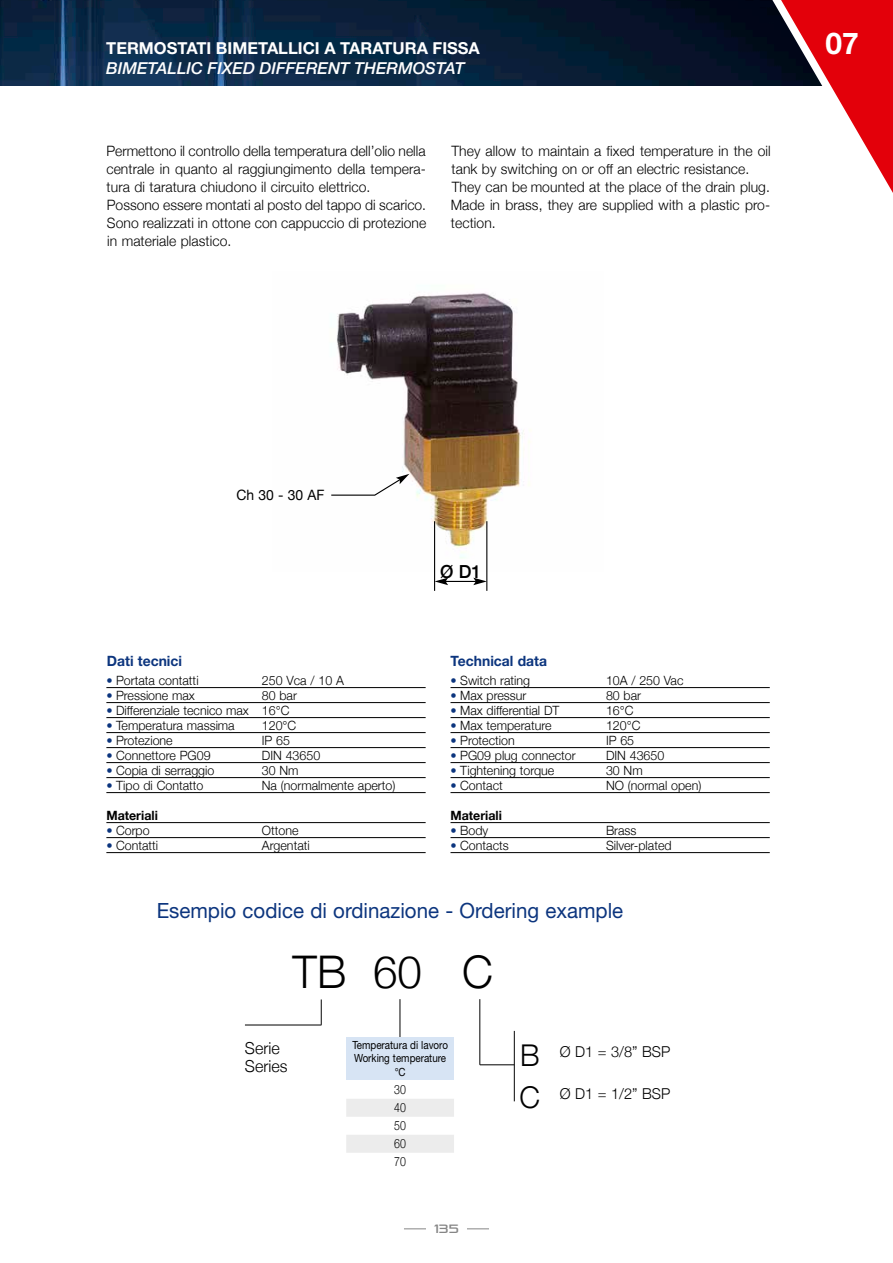
<style>
.page{position:relative;width:893px;height:1263px;background:#fff}
.page>*{position:absolute;margin:0;border:0;box-sizing:border-box;transform-origin:0 0}
.t1{font:300 45px "Helvetica Neue";color:#000}
.t2{font:700 30px "Helvetica Neue LT Std";color:#fff}
.t3{font:300 30px "Helvetica Neue";color:#000}
.t4{font:22.5px/24.8px "Helvetica Neue";color:#fff;text-align:center}
.t5{font:21px "Helvetica Neue";color:#0c357e}
.t6{font:500 18px "Helvetica Neue";color:#000}
.t7{font:700 16.5px "Helvetica Neue LT Std";color:#fff}
.t8{font:italic 500 16.5px "Helvetica Neue LT Std";color:#fff}
.t9{font:300 16.5px/18px "Helvetica Neue";color:#000}
.t10{font:300 15px "Helvetica Neue";color:#000}
.t11{font:300 14.25px/18px "Helvetica Neue";letter-spacing:.005em;color:#000}
.t12{font:700 14.25px "Helvetica Neue";color:#0c357e}
.t13{font:14.25px "Helvetica Neue";color:#000}
.t14{font:300 12.75px "Helvetica Neue";color:#000}
.t15{font:700 12.75px "Helvetica Neue";color:#000}
.t16{font:300 12.75px/18px "Helvetica Neue";color:#000;text-align:justify;scale:.83 1}
.t17{font:12px "Pirulen Rg";color:#868686}
.t18{font:11.25px/13.5px "Helvetica Neue";color:#000;text-align:center;scale:.87 1}
.s1{color:#0c357e}
</style>
<div class="page">
<img style="left:0;top:0;width:725px;height:85px">
<hr style="left:106px;top:687px;width:320px;height:1px;background:#000">
<hr style="left:106px;top:702px;width:320px;height:1px;background:#000">
<hr style="left:106px;top:717px;width:320px;height:1px;background:#000">
<hr style="left:106px;top:732px;width:320px;height:1px;background:#000">
<hr style="left:106px;top:747px;width:320px;height:1px;background:#000">
<hr style="left:106px;top:762px;width:320px;height:1px;background:#000">
<hr style="left:106px;top:777px;width:320px;height:1px;background:#000">
<hr style="left:106px;top:792px;width:320px;height:1px;background:#000">
<hr style="left:106px;top:822px;width:320px;height:1px;background:#000">
<hr style="left:106px;top:837px;width:320px;height:1px;background:#000">
<hr style="left:106px;top:852px;width:320px;height:1px;background:#000">
<hr style="left:450px;top:687px;width:320px;height:1px;background:#000">
<hr style="left:450px;top:702px;width:320px;height:1px;background:#000">
<hr style="left:450px;top:717px;width:320px;height:1px;background:#000">
<hr style="left:450px;top:732px;width:320px;height:1px;background:#000">
<hr style="left:450px;top:747px;width:320px;height:1px;background:#000">
<hr style="left:450px;top:762px;width:320px;height:1px;background:#000">
<hr style="left:450px;top:777px;width:320px;height:1px;background:#000">
<hr style="left:450px;top:792px;width:320px;height:1px;background:#000">
<hr style="left:450px;top:822px;width:320px;height:1px;background:#000">
<hr style="left:450px;top:837px;width:320px;height:1px;background:#000">
<hr style="left:450px;top:852px;width:320px;height:1px;background:#000">
<hr style="left:245px;top:1025px;width:76px;height:1px;background:#000">
<svg style="left:321px;top:999px;width:1px;height:26px"></svg>
<hr style="left:400px;top:999px;width:1px;height:40px;background:#000">
<hr style="left:480px;top:999px;width:1px;height:66px;background:#000">
<div style="left:346px;top:1099px;width:108px;height:18px;background:#ececec"></div>
<div style="left:346px;top:1135px;width:108px;height:18px;background:#ececec"></div>
<div style="left:346px;top:1037px;width:108px;height:42px;background:#d7e4f4"></div>
<hr style="left:514px;top:1031px;width:1px;height:70px;background:#000">
<hr style="left:480px;top:1064px;width:34px;height:1px;background:#000">
<img style="left:337px;top:293px;width:193px;height:278px">
<svg style="left:331px;top:474px;width:78px;height:22px"></svg>
<hr style="left:446px;top:581px;width:30px;height:1px;background:#000">
<svg style="left:435px;top:578px;width:13px;height:7px"></svg>
<svg style="left:473px;top:578px;width:13px;height:7px"></svg>
<hr style="left:434px;top:521px;width:1px;height:70px;background:#000">
<hr style="left:486px;top:521px;width:1px;height:70px;background:#000">
<svg style="left:725px;top:0;width:168px;height:193px"></svg>
<hr style="left:404px;top:1228px;width:85px;height:1px;background:#868686">
<div style="left:426px;top:1216px;width:41px;height:25px;background:#fff"></div>
<p class="t7" style="left:106px;top:38px;width:375px">TERMOSTATI BIMETALLICI A TARATURA FISSA</p>
<h2 class="t2" style="left:826px;top:25px;width:35px">07</h2>
<p class="t8" style="left:106px;top:58px;width:360px">BIMETALLIC FIXED DIFFERENT THERMOSTAT</p>
<h3 class="t4" style="left:217px;top:39px;width:194px">Bimetallic fixed different thermostat</h3>
<p class="t11" style="left:106px;top:141px;width:321px">Permettono il controllo della temperatura dell’olio nella centrale in quanto al raggiungimento della tempera&shy;tura di taratura chiudono il circuito elettrico.<br>Possono essere montati al posto del tappo di scarico.<br>Sono realizzati in ottone con cappuccio di protezione in materiale plastico.</p>
<p class="t11" style="left:451px;top:141px;width:322px">They allow to maintain a fixed temperature in the oil tank by switching on or off an electric resistance.<br>They can be mounted at the place of the drain plug.<br>Made in brass, they are supplied with a plastic pro&shy;tection.</p>
<p class="t13" style="left:236px;top:484px;width:90px">Ch 30 - 30 AF</p>
<p class="t12" style="left:107px;top:652px;width:77px">Dati tecnici</p>
<p class="t14" style="left:106px;top:670px;width:94px"><span class="s1">•</span> Portata contatti</p>
<p class="t14" style="left:262px;top:670px;width:84px">250 Vca / 10 A</p>
<p class="t14" style="left:106px;top:685px;width:90px"><span class="s1">•</span> Pressione max</p>
<p class="t14" style="left:262px;top:685px;width:37px">80 bar</p>
<p class="t14" style="left:106px;top:700px;width:185px"><span class="s1">•</span> Differenziale tecnico max 16°C</p>
<p class="t14" style="left:106px;top:715px;width:130px"><span class="s1">•</span> Temperatura massima</p>
<p class="t14" style="left:262px;top:715px;width:36px">120°C</p>
<p class="t14" style="left:106px;top:730px;width:68px"><span class="s1">•</span> Protezione</p>
<p class="t14" style="left:262px;top:730px;width:30px">IP 65</p>
<p class="t14" style="left:106px;top:745px;width:106px"><span class="s1">•</span> Connettore PG09</p>
<p class="t14" style="left:262px;top:745px;width:60px">DIN 43650</p>
<p class="t14" style="left:106px;top:760px;width:110px"><span class="s1">•</span> Copia di serraggio</p>
<p class="t14" style="left:262px;top:760px;width:38px">30 Nm</p>
<p class="t14" style="left:106px;top:775px;width:99px"><span class="s1">•</span> Tipo di Contatto</p>
<p class="t14" style="left:262px;top:775px;width:135px">Na (normalmente aperto)</p>
<p class="t15" style="left:106px;top:806px;width:53px">Materiali</p>
<p class="t14" style="left:106px;top:820px;width:45px"><span class="s1">•</span> Corpo</p>
<p class="t14" style="left:262px;top:820px;width:38px">Ottone</p>
<p class="t14" style="left:106px;top:835px;width:53px"><span class="s1">•</span> Contatti</p>
<p class="t14" style="left:262px;top:835px;width:49px">Argentati</p>
<p class="t6" style="left:440px;top:557px;width:43px">ø D1</p>
<p class="t12" style="left:450px;top:652px;width:98px">Technical data</p>
<p class="t14" style="left:450px;top:670px;width:81px"><span class="s1">•</span> Switch rating</p>
<p class="t14" style="left:606px;top:670px;width:79px">10A / 250 Vac</p>
<p class="t14" style="left:450px;top:685px;width:77px"><span class="s1">•</span> Max pressur</p>
<p class="t14" style="left:606px;top:685px;width:37px">80 bar</p>
<p class="t14" style="left:450px;top:700px;width:110px"><span class="s1">•</span> Max differential DT</p>
<p class="t14" style="left:606px;top:700px;width:29px">16°C</p>
<p class="t14" style="left:450px;top:715px;width:103px"><span class="s1">•</span> Max temperature</p>
<p class="t14" style="left:606px;top:715px;width:36px">120°C</p>
<p class="t14" style="left:450px;top:730px;width:66px"><span class="s1">•</span> Protection</p>
<p class="t14" style="left:606px;top:730px;width:30px">IP 65</p>
<p class="t14" style="left:450px;top:745px;width:127px"><span class="s1">•</span> PG09 plug connector</p>
<p class="t14" style="left:606px;top:745px;width:60px">DIN 43650</p>
<p class="t14" style="left:450px;top:760px;width:105px"><span class="s1">•</span> Tightening torque</p>
<p class="t14" style="left:606px;top:760px;width:38px">30 Nm</p>
<p class="t14" style="left:450px;top:775px;width:54px"><span class="s1">•</span> Contact</p>
<p class="t14" style="left:606px;top:775px;width:97px">NO (normal open)</p>
<p class="t15" style="left:450px;top:806px;width:53px">Materiali</p>
<p class="t14" style="left:450px;top:820px;width:39px"><span class="s1">•</span> Body</p>
<p class="t14" style="left:606px;top:820px;width:32px">Brass</p>
<p class="t14" style="left:450px;top:835px;width:60px"><span class="s1">•</span> Contacts</p>
<p class="t14" style="left:606px;top:835px;width:67px">Silver-plated</p>
<h3 class="t5" style="left:157px;top:898px;width:468px">Esempio codice di ordinazione - Ordering example</h3>
<h1 class="t1" style="left:293px;top:935px;width:202px">TB 60 C</h1>
<p class="t9" style="left:245px;top:1038px;width:44px">Serie<br>Series</p>
<p class="t18" style="left:352px;top:1038px;width:111px">Temperatura di lavoro<br>Working temperature °C</p>
<p class="t16" style="left:394px;top:1079px;width:16px">30<br>40<br>50<br>60<br>70</p>
<p class="t10" style="left:560px;top:1082px;width:112px">Ø D1 = 1/2” BSP</p>
<h2 class="t3" style="left:520px;top:1031px;width:21px">B</h2>
<p class="t10" style="left:560px;top:1040px;width:112px">Ø D1 = 3/8” BSP</p>
<h2 class="t3" style="left:519px;top:1073px;width:22px">C</h2>
<p class="t17" style="left:434px;top:1222px;width:26px">135</p>
</div>
